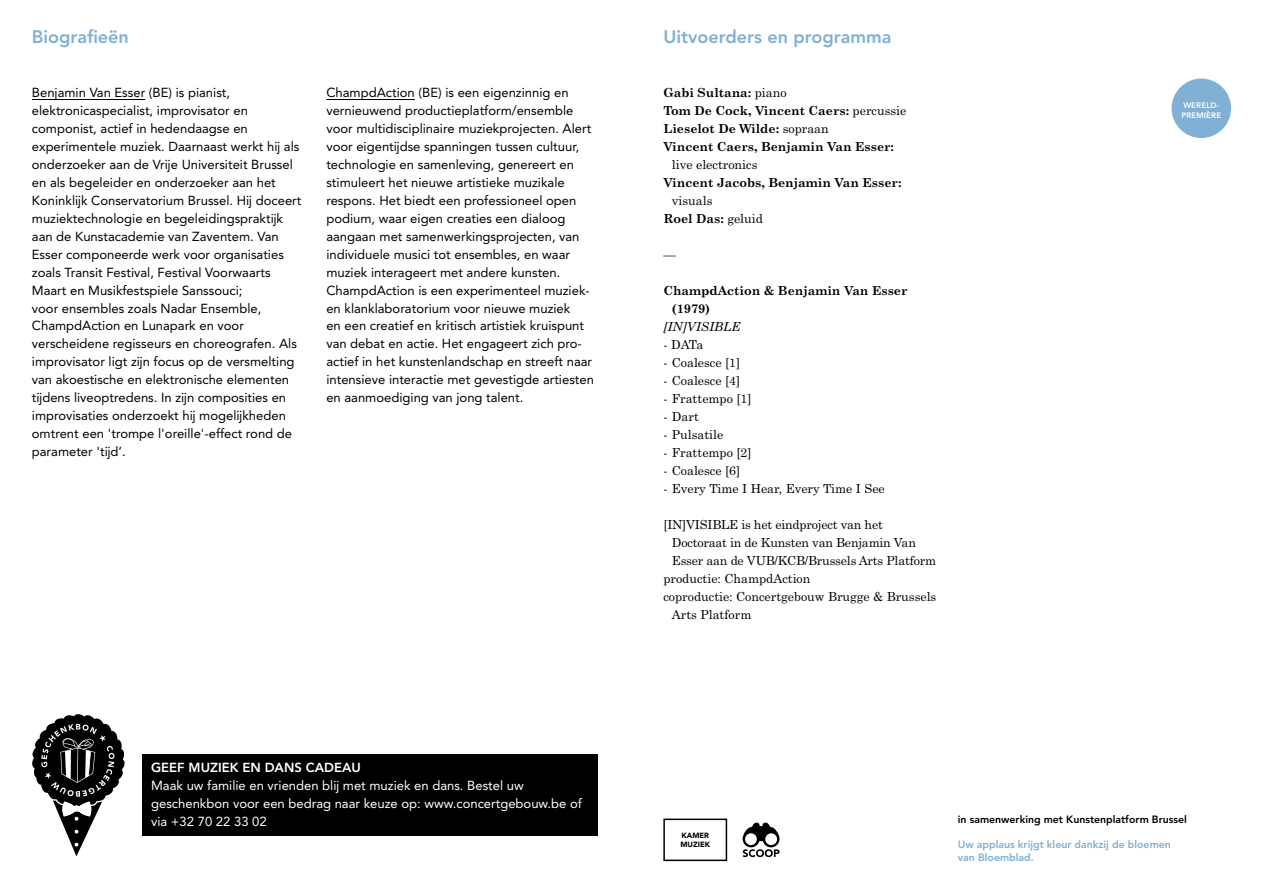
<style>
.page{position:relative;width:1263px;height:893px;background:#fff}
.page>*{position:absolute;margin:0;border:0;box-sizing:border-box;transform-origin:0 0}
.t1{font:800 18px "Avenir LT Pro";color:#80b0d4}
.t2{font:13.05px/18px "Avenir LT Pro";color:#000}
.t3{font:13.05px/18px "Avenir LT Pro";color:#fff}
.t4{font:800 13.05px "Avenir LT Pro";color:#fff}
.t5{font:12.45px/18px "Century Schoolbook Pro";color:#000}
.t6{font:700 12.45px/18px "Century Schoolbook Pro";color:#000}
.t7{font:italic 12.45px "Century Schoolbook Pro";color:#000}
.t8{font:800 10.5px/12.6px "Avenir LT Pro";color:#80b0d4}
.t9{font:800 10.5px "Avenir LT Pro";color:#000}
.t10{font:800 7.95px/10.2px "Avenir LT Pro";letter-spacing:.02em;color:#fff}
.t11{font:900 7.5px/9px "Avenir LT Pro";color:#000}
.s1{font-weight:400}
.s2{font-weight:700}
</style>
<div class="page">
<div style="left:663px;top:819px;width:64px;height:42px;border:2px solid #000"></div>
<hr style="left:32px;top:99px;width:113px;height:1px;background:#000">
<hr style="left:326px;top:99px;width:89px;height:1px;background:#000">
<div style="left:1171px;top:79px;width:60px;height:59px;background:#80b0d4;border-radius:50%"></div>
<svg style="left:742px;top:822px;width:37px;height:35px"></svg>
<div style="left:143px;top:754px;width:455px;height:81px;background:#000"></div>
<svg style="left:32px;top:714px;width:93px;height:142px"></svg>
<h1 class="t1" style="left:32px;top:26px;width:99px">Biografieën</h1>
<p class="t2" style="left:32px;top:83px;width:271px">Benjamin Van Esser (BE) is pianist, elektronicaspecialist, improvisator en componist, actief in hedendaagse en experimentele muziek. Daarnaast werkt hij als onderzoeker aan de Vrije Universiteit Brussel en als begeleider en onderzoeker aan het Koninklijk Conservatorium Brussel. Hij doceert muziektechnologie en begeleidingspraktijk aan de Kunstacademie van Zaventem. Van Esser componeerde werk voor organisaties zoals Transit Festival, Festival Voorwaarts Maart en Musikfestspiele Sanssouci;<br>voor ensembles zoals Nadar Ensemble, ChampdAction en Lunapark en voor verscheidene regisseurs en choreografen. Als improvisator ligt zijn focus op de versmelting van akoestische en elektronische elementen tijdens liveoptredens. In zijn composities en improvisaties onderzoekt hij mogelijkheden omtrent een 'trompe l'oreille'-effect rond de parameter 'tijd’.</p>
<p class="t2" style="left:326px;top:83px;width:269px">ChampdAction (BE) is een eigenzinnig en vernieuwend productieplatform/ensemble voor multidisciplinaire muziekprojecten. Alert voor eigentijdse spanningen tussen cultuur, technologie en samenleving, genereert en stimuleert het nieuwe artistieke muzikale respons. Het biedt een professioneel open podium, waar eigen creaties een dialoog aangaan met samenwerkingsprojecten, van individuele musici tot ensembles, en waar muziek interageert met andere kunsten.<br>ChampdAction is een experimenteel muziek&shy;en klanklaboratorium voor nieuwe muziek<br>en een creatief en kritisch artistiek kruispunt van debat en actie. Het engageert zich pro&shy;actief in het kunstenlandschap en streeft naar intensieve interactie met gevestigde artiesten en aanmoediging van jong talent.</p>
<p class="t4" style="left:151px;top:760px;width:211px">GEEF MUZIEK EN DANS CADEAU</p>
<p class="t3" style="left:151px;top:777px;width:432px">Maak uw familie en vrienden blij met muziek en dans. Bestel uw geschenkbon voor een bedrag naar keuze op: www.concertgebouw.be of via +32 70 22 33 02</p>
<h1 class="t1" style="left:663px;top:26px;width:229px">Uitvoerders en programma</h1>
<p class="t6" style="left:663px;top:83px;width:244px">Gabi Sultana: <span class="s1">piano<br></span>Tom De Cock, Vincent Caers: <span class="s1">percussie<br></span>Lieselot De Wilde: <span class="s1">sopraan<br></span>Vincent Caers, Benjamin Van Esser:</p>
<p class="t5" style="left:672px;top:155px;width:87px">live electronics</p>
<p class="t6" style="left:663px;top:173px;width:240px">Vincent Jacobs, Benjamin Van Esser:</p>
<p class="t5" style="left:663px;top:191px;width:101px;text-indent:9px">visuals<br><span class="s2">Roel Das:</span> geluid</p>
<p class="t5" style="left:663px;top:245px;width:14px">—</p>
<p class="t6" style="left:672px;top:281px;width:237px;text-indent:-9px">ChampdAction &amp; Benjamin Van Esser (1979)</p>
<p class="t7" style="left:663px;top:318px;width:78px">[IN]VISIBLE</p>
<p class="t5" style="left:663px;top:335px;width:42px">- DATa</p>
<p class="t5" style="left:663px;top:353px;width:78px">- Coalesce [1]</p>
<p class="t5" style="left:663px;top:371px;width:78px">- Coalesce [4]</p>
<p class="t5" style="left:663px;top:389px;width:90px">- Frattempo [1]</p>
<p class="t5" style="left:663px;top:407px;width:37px">- Dart</p>
<p class="t5" style="left:663px;top:425px;width:61px">- Pulsatile</p>
<p class="t5" style="left:663px;top:443px;width:90px">- Frattempo [2]</p>
<p class="t5" style="left:663px;top:461px;width:78px">- Coalesce [6]</p>
<p class="t5" style="left:663px;top:479px;width:223px">- Every Time I Hear, Every Time I See</p>
<p class="t5" style="left:663px;top:515px;width:221px">[IN]VISIBLE is het eindproject van het</p>
<p class="t5" style="left:672px;top:533px;width:246px">Doctoraat in de Kunsten van Benjamin Van</p>
<p class="t5" style="left:672px;top:551px;width:266px">Esser aan de VUB/KCB/Brussels Arts Platform</p>
<p class="t5" style="left:663px;top:569px;width:149px">productie: ChampdAction</p>
<p class="t5" style="left:663px;top:587px;width:274px">coproductie: Concertgebouw Brugge &amp; Brussels</p>
<p class="t5" style="left:672px;top:605px;width:81px">Arts Platform</p>
<p class="t10" style="left:1181px;top:100px;width:41px">WERELD-<br>PREMIÈRE</p>
<p class="t11" style="left:680px;top:831px;width:31px">KAMER<br>MUZIEK</p>
<p class="t9" style="left:958px;top:813px;width:231px">in samenwerking met Kunstenplatform Brussel</p>
<p class="t8" style="left:958px;top:838px;width:214px">Uw applaus krijgt kleur dankzij de bloemen van Bloemblad.</p>
</div>
